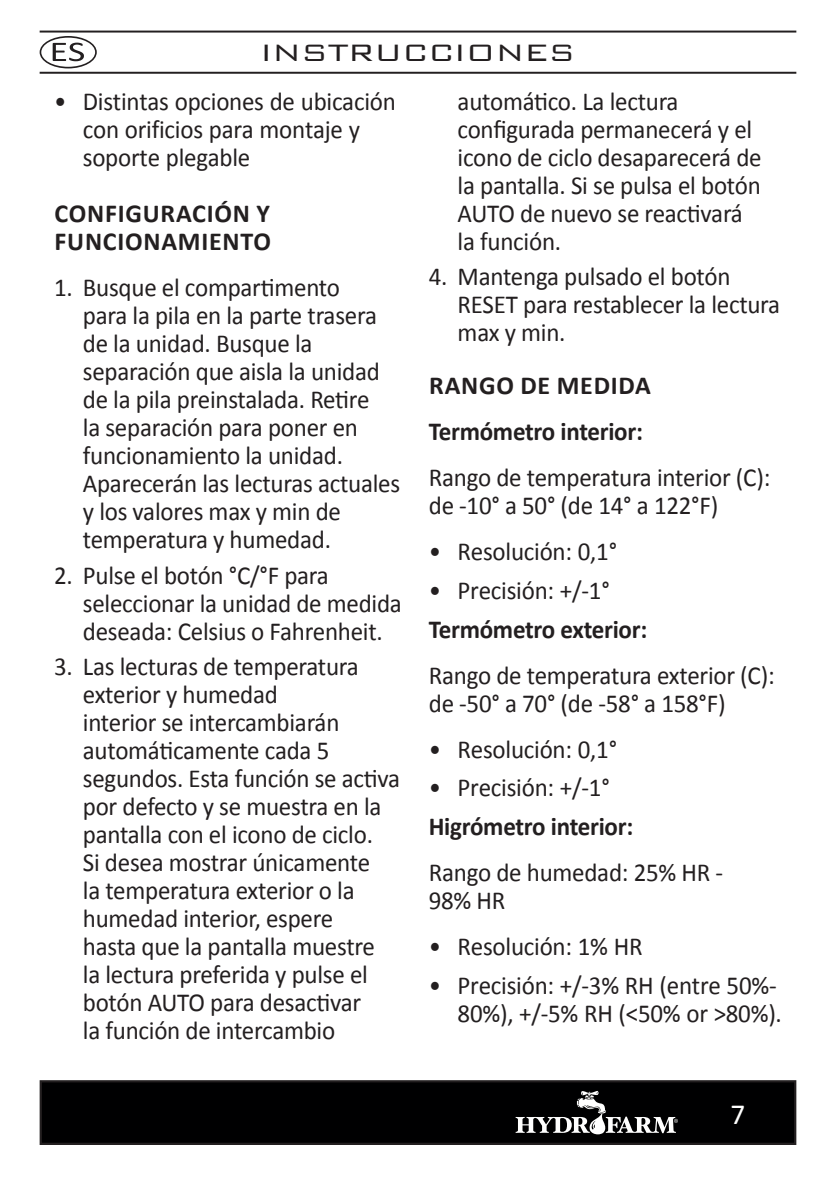
<style>
.page{position:relative;width:836px;height:1181px;background:#fff}
.page>*{position:absolute;margin:0;border:0;box-sizing:border-box;transform-origin:0 0}
.t1{font:300 31.6px "Bank Gothic";letter-spacing:-.01em;color:#231f20;scale:1.1 1}
.t2{font:29.2px "Calibri";color:#fff}
.t3{font:26px/28px "Calibri";letter-spacing:-.01em;color:#231f20;scale:.96 1}
.t4{font:700 26px "Calibri";letter-spacing:-.01em;color:#231f20;scale:.96 1}
.t5{font:700 26px/46px "Calibri";letter-spacing:-.01em;color:#231f20}
.t6{font:700 26px/28px "Calibri";letter-spacing:.03em;color:#231f20}
</style>
<div class="page">
<div style="left:41px;top:1081px;width:753px;height:63px;background:#000001"></div>
<div style="left:40px;top:1080px;width:756px;height:65px;border:2px solid #231f20"></div>
<svg style="left:515px;top:1091px;width:162px;height:43px"></svg>
<hr style="left:40px;top:31px;width:756px;height:2px;background:#231f20">
<hr style="left:40px;top:72px;width:756px;height:2px;background:#231f20">
<svg style="left:40px;top:36px;width:57px;height:32px"></svg>
<p class="t1" style="left:260px;top:29px;width:288px">INSTRUCCIONES</p>
<p class="t3" style="left:83px;top:87px;width:327px;text-indent:-29px">• Distintas opciones de ubicación con orificios para montaje y soporte plegable</p>
<p class="t6" style="left:55px;top:200px;width:218px">CONFIGURACIÓN Y<br>FUNCIONAMIENTO</p>
<p class="t3" style="left:83px;top:274px;width:332px;text-indent:-29px">1. Busque el compartimento<br>para la pila en la parte trasera de la unidad. Busque la separación que aisla la unidad de la pila preinstalada. Retire<br>la separación para poner en funcionamiento la unidad.<br>Aparecerán las lecturas actuales y los valores max y min de temperatura y humedad.</p>
<p class="t3" style="left:83px;top:561px;width:333px;text-indent:-29px">2. Pulse el botón °C/°F para seleccionar la unidad de medida deseada: Celsius o Fahrenheit.</p>
<p class="t3" style="left:83px;top:652px;width:332px;text-indent:-29px">3. Las lecturas de temperatura exterior y humedad<br>interior se intercambiarán automáticamente cada 5 segundos. Esta función se activa por defecto y se muestra en la pantalla con el icono de ciclo.<br>Si desea mostrar únicamente<br>la temperatura exterior o la humedad interior, espere<br>hasta que la pantalla muestre<br>la lectura preferida y pulse el botón AUTO para desactivar<br>la función de intercambio</p>
<p class="t3" style="left:457px;top:87px;width:318px">automático. La lectura configurada permanecerá y el icono de ciclo desaparecerá de la pantalla. Si se pulsa el botón<br>AUTO de nuevo se reactivará la función.</p>
<p class="t3" style="left:457px;top:262px;width:337px;text-indent:-29px">4. Mantenga pulsado el botón<br>RESET para restablecer la lectura max y min.</p>
<p class="t5" style="left:428px;top:362px;width:223px">RANGO DE MEDIDA<br>Termómetro interior:</p>
<p class="t3" style="left:428px;top:463px;width:357px">Rango de temperatura interior (C): de -10° a 50° (de 14° a 122°F)</p>
<p class="t3" style="left:428px;top:537px;width:198px">• Resolución: 0,1°</p>
<p class="t3" style="left:428px;top:576px;width:190px">• Precisión: +/-1°</p>
<p class="t4" style="left:428px;top:612px;width:229px">Termómetro exterior:</p>
<p class="t3" style="left:428px;top:661px;width:361px">Rango de temperatura exterior (C): de -50° a 70° (de -58° a 158°F)</p>
<p class="t3" style="left:428px;top:735px;width:198px">• Resolución: 0,1°</p>
<p class="t3" style="left:428px;top:774px;width:190px">• Precisión: +/-1°</p>
<p class="t4" style="left:428px;top:810px;width:214px">Higrómetro interior:</p>
<p class="t3" style="left:428px;top:859px;width:308px">Rango de humedad: 25% HR -<br>98% HR</p>
<p class="t3" style="left:428px;top:932px;width:224px">• Resolución: 1% HR</p>
<p class="t3" style="left:428px;top:971px;width:369px;text-align:right">• Precisión: +/-3% RH (entre 50%-<br>80%), +/-5% RH (&lt;50% or &gt;80%).</p>
<p class="t2" style="left:730px;top:1095px;width:16px">7</p>
</div>
